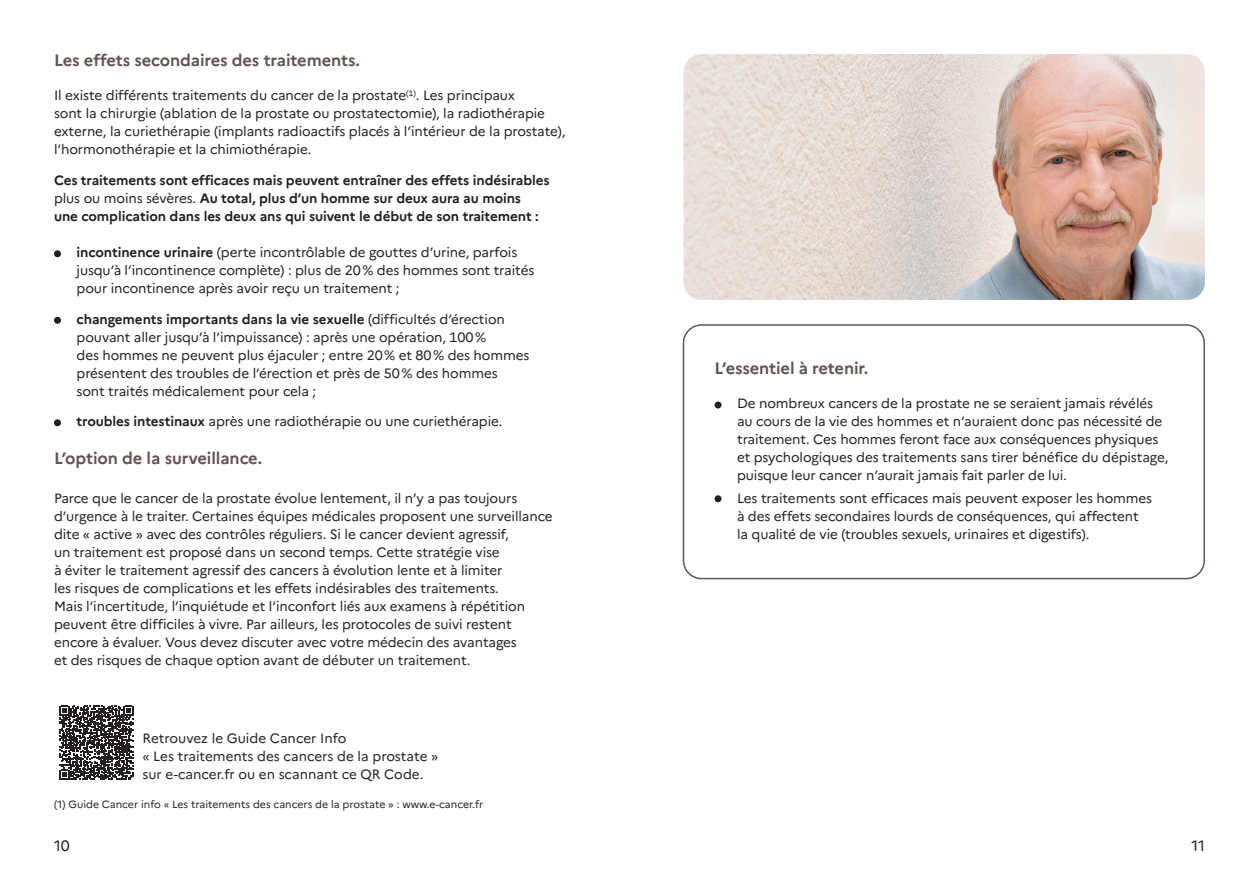
<style>
.page{position:relative;width:1259px;height:893px;background:#fff}
.page>*{position:absolute;margin:0;border:0;box-sizing:border-box;transform-origin:0 0}
.t1{font:700 16.5px "Marianne";letter-spacing:-.01em;color:#625450}
.t2{font:15px "Marianne";color:#231f20}
.t3{font:13.5px/18px "Marianne";letter-spacing:-.01em;color:#231f20}
.t4{font:700 13.5px/18px "Marianne";letter-spacing:-.01em;color:#231f20}
.t5{font:10.5px "Marianne";color:#231f20}
.s1{font-weight:400}
.s2{font-weight:700}
</style>
<div class="page">
<div style="left:54px;top:250px;width:7px;height:7px;background:#231f20;border-radius:50%"></div>
<div style="left:54px;top:317px;width:7px;height:7px;background:#231f20;border-radius:50%"></div>
<div style="left:54px;top:419px;width:7px;height:7px;background:#231f20;border-radius:50%"></div>
<img style="left:683px;top:54px;width:522px;height:246px">
<div style="left:683px;top:324px;width:522px;height:255px;border:2px solid #625450;border-radius:18px"></div>
<div style="left:714px;top:402px;width:7px;height:6px;background:#231f20;border-radius:50%"></div>
<div style="left:714px;top:495px;width:7px;height:7px;background:#231f20;border-radius:50%"></div>
<svg style="left:60px;top:706px;width:73px;height:73px"></svg>
<p class="t1" style="left:54px;top:50px;width:307px">Les effets secondaires des traitements.</p>
<p class="t3" style="left:54px;top:87px;width:513px">Il existe différents traitements du cancer de la prostate<sup>(1)</sup>. Les principaux<br>sont la chirurgie (ablation de la prostate ou prostatectomie), la radiothérapie externe, la curiethérapie (implants radioactifs placés à l’intérieur de la prostate), l’hormonothérapie et la chimiothérapie.</p>
<p class="t4" style="left:54px;top:171px;width:497px">Ces traitements sont efficaces mais peuvent entraîner des effets indésirables <span class="s1">plus ou moins sévères.</span> Au total, plus d’un homme sur deux aura au moins<br>une complication dans les deux ans qui suivent le début de son traitement :</p>
<p class="t3" style="left:77px;top:243px;width:459px"><span class="s2">incontinence urinaire</span> (perte incontrôlable de gouttes d’urine, parfois jusqu’à l’incontinence complète) : plus de 20% des hommes sont traités pour incontinence après avoir reçu un traitement ;</p>
<p class="t3" style="left:77px;top:310px;width:454px"><span class="s2">changements importants dans la vie sexuelle</span> (difficultés d’érection pouvant aller jusqu’à l’impuissance) : après une opération, 100%<br>des hommes ne peuvent plus éjaculer ; entre 20% et 80% des hommes présentent des troubles de l’érection et près de 50% des hommes<br>sont traités médicalement pour cela ;</p>
<p class="t3" style="left:77px;top:412px;width:427px"><span class="s2">troubles intestinaux</span> après une radiothérapie ou une curiethérapie.</p>
<p class="t1" style="left:54px;top:448px;width:210px">L’option de la surveillance.</p>
<p class="t3" style="left:54px;top:490px;width:500px">Parce que le cancer de la prostate évolue lentement, il n’y a pas toujours d’urgence à le traiter. Certaines équipes médicales proposent une surveillance dite « active » avec des contrôles réguliers. Si le cancer devient agressif,<br>un traitement est proposé dans un second temps. Cette stratégie vise<br>à éviter le traitement agressif des cancers à évolution lente et à limiter<br>les risques de complications et les effets indésirables des traitements.<br>Mais l’incertitude, l’inquiétude et l’inconfort liés aux examens à répétition peuvent être difficiles à vivre. Par ailleurs, les protocoles de suivi restent encore à évaluer. Vous devez discuter avec votre médecin des avantages<br>et des risques de chaque option avant de débuter un traitement.</p>
<p class="t3" style="left:142px;top:729px;width:297px">Retrouvez le Guide Cancer Info<br>« Les traitements des cancers de la prostate » sur e-cancer.fr ou en scannant ce QR Code.</p>
<p class="t5" style="left:54px;top:798px;width:431px">(1) Guide Cancer info « Les traitements des cancers de la prostate » : www.e-cancer.fr</p>
<p class="t2" style="left:54px;top:836px;width:17px">10</p>
<p class="t1" style="left:714px;top:358px;width:155px">L’essentiel à retenir.</p>
<p class="t3" style="left:737px;top:394px;width:433px">De nombreux cancers de la prostate ne se seraient jamais révélés au cours de la vie des hommes et n’auraient donc pas nécessité de traitement. Ces hommes feront face aux conséquences physiques et psychologiques des traitements sans tirer bénéfice du dépistage, puisque leur cancer n’aurait jamais fait parler de lui.</p>
<p class="t3" style="left:737px;top:489px;width:417px">Les traitements sont efficaces mais peuvent exposer les hommes à des effets secondaires lourds de conséquences, qui affectent la qualité de vie (troubles sexuels, urinaires et digestifs).</p>
<p class="t2" style="left:1191px;top:836px;width:15px">11</p>
</div>
